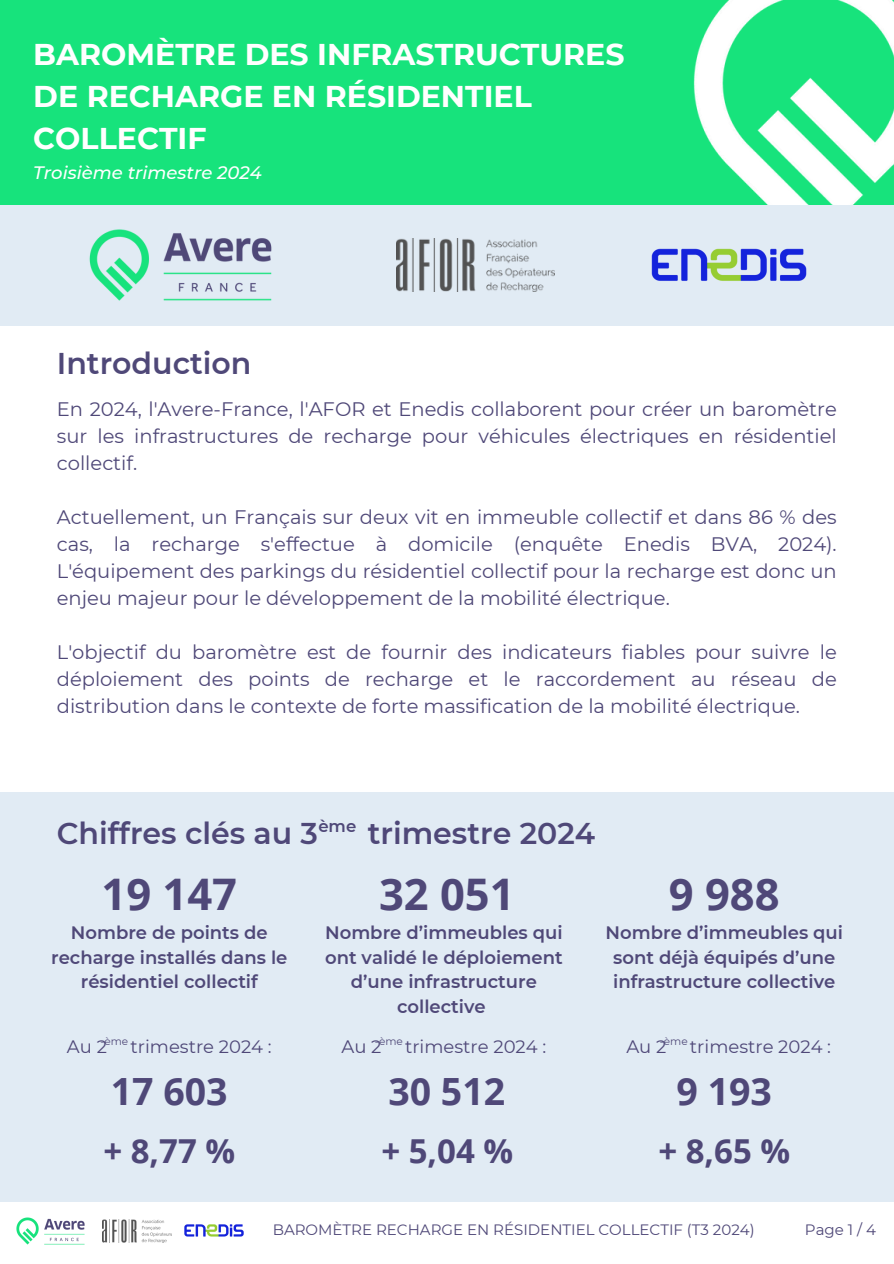
<style>
.page{position:relative;width:894px;height:1264px;background:#fff}
.page>*{position:absolute;margin:0;border:0;box-sizing:border-box;transform-origin:0 0}
.t1{font:700 43.5px "Open Sans";color:#4f4878}
.t2{font:700 37.5px "Open Sans";color:#4f4878}
.t3{font:700 33px "Open Sans";color:#4f4878}
.t4{font:700 30px/41.7px "Montserrat";color:#fff}
.t5{font:600 30px "Montserrat";color:#4f4878}
.t6{font:19.5px/27px "Montserrat";color:#4f4878;text-align:justify}
.t7{font:600 18px/24.8px "Montserrat";color:#4f4878;text-align:center}
.t8{font:18px "Montserrat";color:#4f4878}
.t9{font:italic 500 18px "Montserrat";color:#fff}
.t10{font:600 16.5px "Montserrat";color:#4f4878}
.t11{font:15px "Montserrat";color:#4f4878}
.t12{font:10.5px "Montserrat";color:#4f4878}
</style>
<div class="page">
<div style="left:0;top:0;width:893px;height:205px;background:#17e37c"></div>
<img style="left:693px;top:0;width:200px;height:205px">
<div style="left:0;top:205px;width:893px;height:121px;background:#e1ebf4"></div>
<img style="left:651px;top:249px;width:155px;height:32px">
<img style="left:397px;top:238px;width:157px;height:53px">
<img style="left:89px;top:229px;width:183px;height:72px">
<div style="left:0;top:792px;width:893px;height:410px;background:#e1ebf4"></div>
<img style="left:103px;top:1219px;width:68px;height:23px">
<img style="left:16px;top:1217px;width:69px;height:28px">
<img style="left:185px;top:1224px;width:58px;height:12px">
<h4 class="t4" style="left:33px;top:34px;width:592px">BAROMÈTRE DES INFRASTRUCTURES<br>DE RECHARGE EN RÉSIDENTIEL<br>COLLECTIF</h4>
<h4 class="t9" style="left:33px;top:162px;width:230px">Troisième trimestre 2024</h4>
<h6 class="t5" style="left:57px;top:345px;width:196px">Introduction</h6>
<h4 class="t6" style="left:57px;top:396px;width:781px">En 2024, l'Avere-France, l'AFOR et Enedis collaborent pour créer un baromètre sur les infrastructures de recharge pour véhicules électriques en résidentiel collectif.</h4>
<h6 class="t6" style="left:57px;top:504px;width:781px">Actuellement, un Français sur deux vit en immeuble collectif et dans 86 % des cas, la recharge s'effectue à domicile (enquête Enedis BVA, 2024).<br>L'équipement des parkings du résidentiel collectif pour la recharge est donc un enjeu majeur pour le développement de la mobilité électrique.</h6>
<h6 class="t6" style="left:57px;top:639px;width:781px">L'objectif du baromètre est de fournir des indicateurs fiables pour suivre le déploiement des points de recharge et le raccordement au réseau de distribution dans le contexte de forte massification de la mobilité électrique.</h6>
<p class="t10" style="left:318px;top:816px;width:39px">ème</p>
<p class="t5" style="left:57px;top:814px;width:262px">Chiffres clés au 3</p>
<p class="t5" style="left:367px;top:814px;width:229px">trimestre 2024</p>
<h1 class="t1" style="left:101px;top:864px;width:137px">19 147</h1>
<h5 class="t7" style="left:51px;top:920px;width:238px">Nombre de points de recharge installés dans le résidentiel collectif</h5>
<h1 class="t1" style="left:379px;top:864px;width:137px">32 051</h1>
<h5 class="t7" style="left:325px;top:920px;width:239px">Nombre d’immeubles qui ont validé le déploiement d’une infrastructure collective</h5>
<h6 class="t1" style="left:668px;top:864px;width:112px">9 988</h6>
<h2 class="t7" style="left:605px;top:920px;width:239px">Nombre d’immeubles qui sont déjà équipés d’une infrastructure collective</h2>
<h4 class="t12" style="left:100px;top:1035px;width:29px">-ème</h4>
<p class="t8" style="left:341px;top:1035px;width:41px">Au 2</p>
<p class="t8" style="left:405px;top:1035px;width:143px">trimestre 2024 :</p>
<p class="t12" style="left:375px;top:1035px;width:29px">-ème</p>
<p class="t8" style="left:626px;top:1035px;width:41px">Au 2</p>
<p class="t8" style="left:689px;top:1035px;width:143px">trimestre 2024 :</p>
<p class="t12" style="left:659px;top:1035px;width:29px">-ème</p>
<h1 class="t8" style="left:67px;top:1035px;width:41px">Au 2</h1>
<h1 class="t8" style="left:130px;top:1035px;width:143px">trimestre 2024 :</h1>
<h5 class="t2" style="left:111px;top:1064px;width:118px">17 603</h5>
<p class="t2" style="left:388px;top:1065px;width:118px">30 512</p>
<p class="t2" style="left:676px;top:1065px;width:97px">9 193</p>
<h6 class="t3" style="left:103px;top:1127px;width:133px">+ 8,77 %</h6>
<h2 class="t3" style="left:381px;top:1127px;width:133px">+ 5,04 %</h2>
<p class="t3" style="left:658px;top:1127px;width:133px">+ 8,65 %</p>
<h6 class="t11" style="left:273px;top:1220px;width:483px">BAROMÈTRE RECHARGE EN RÉSIDENTIEL COLLECTIF (T3 2024)</h6>
<h2 class="t11" style="left:804px;top:1220px;width:73px">Page 1 / 4</h2>
</div>
